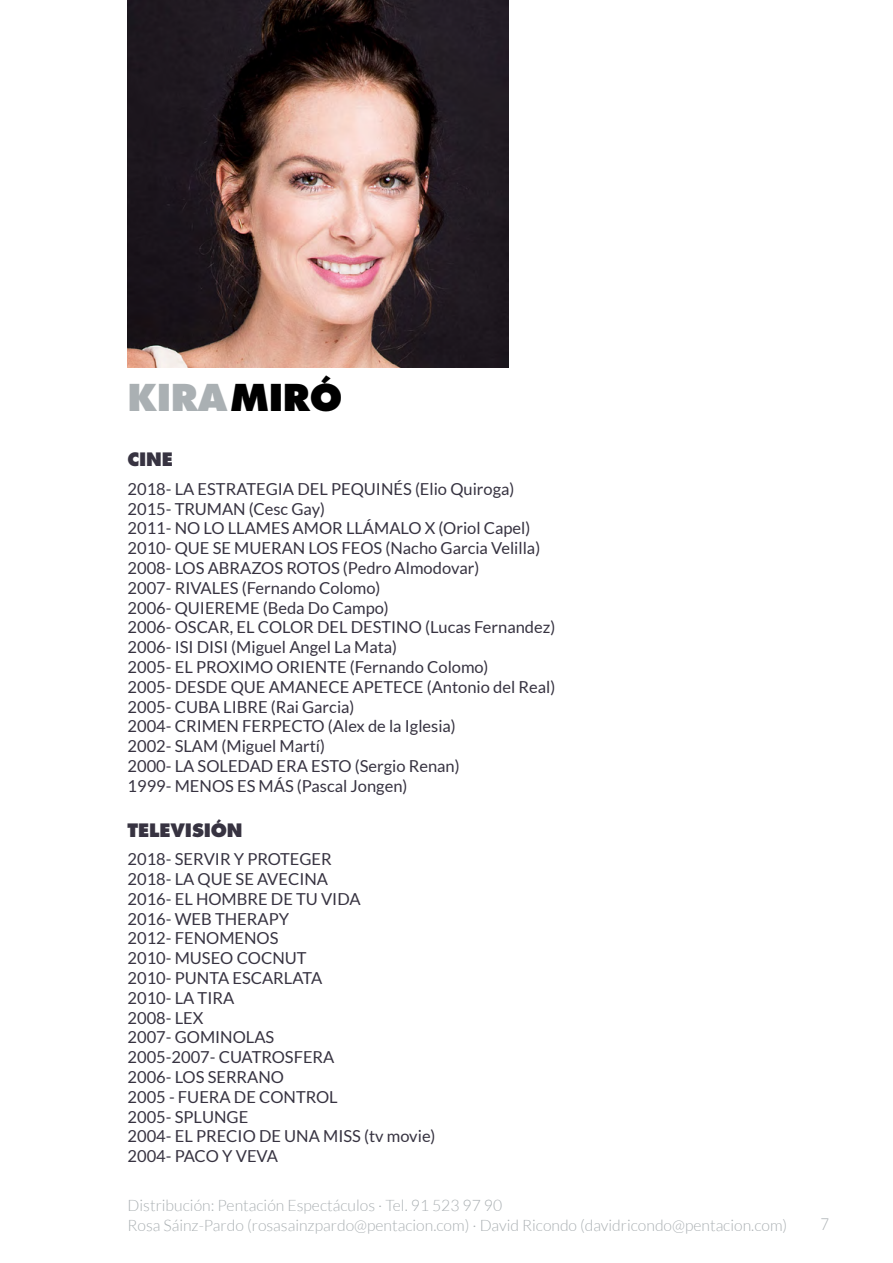
<style>
.page{position:relative;width:893px;height:1263px;background:#fff}
.page>*{position:absolute;margin:0;border:0;box-sizing:border-box;transform-origin:0 0}
.t1{font:800 36px "Futura";letter-spacing:-.01em;color:#aab0b3}
.t2{font:800 18px "Futura";letter-spacing:-.01em;color:#373341}
.t3{font:16.5px/19.8px "Lato";color:#373341}
.t4{font:300 16.5px "Lato";color:#aab0b3;scale:.91 1}
.t5{font:300 15.75px/19.5px "Lato";color:#aab0b3}
.s1{color:#000}
</style>
<div class="page">
<img style="left:128px;top:0;width:380px;height:367px">
<h1 class="t1" style="left:128px;top:376px;width:185px">KIRa <span class="s1">MIRÓ</span></h1>
<p class="t2" style="left:128px;top:449px;width:45px">CINE</p>
<p class="t3" style="left:128px;top:479px;width:429px">2018- LA ESTRATEGIA DEL PEQUINÉS (Elio Quiroga)<br>2015- TRUMAN (Cesc Gay)<br>2011- N O LO LLAM ES AM OR LLÁMALO X (Oriol Capel)<br>2010- QUE SE M UERAN LOS FEOS (N acho Garcia Velilla)<br>2008- LOS ABRAZOS ROTOS (Pedro Almodovar)<br>2007- RIVALES (Fernando Colomo)<br>2006- QUI EREM E (Beda Do Campo)<br>2006- OSCAR, EL COLOR DEL DESTIN O (Lucas Fernandez)<br>2006- I SI DI SI (M iguel Angel La M ata)<br>2005- EL PROXIM</p>
<p class="t3" style="left:128px;top:657px;width:429px;text-indent:133px">O ORI ENTE (Fernando Colomo)<br>2005- DESDE QUE AMAN ECE APETECE (Antonio del Real)<br>2005- CUBA LIBRE (Rai Garcia)<br>2004- CRIM</p>
<p class="t3" style="left:128px;top:716px;width:334px;text-indent:89px">EN FERPECTO (Alex de la Iglesia)<br>2002- SLAM (M iguel M artí)<br>2000- LA SOLEDAD ERA ESTO (Sergio Renan)<br>1999- M EN OS ES MÁS (Pascal Jongen)</p>
<p class="t2" style="left:128px;top:819px;width:12px">TELE</p>
<p class="t2" style="left:170px;top:819px;width:74px">VISIÓN</p>
<p class="t3" style="left:128px;top:849px;width:204px;text-align:justify">2018- SERVIR Y PROTEGER 2018- LA QUE SE AVECINA 2016- EL HOMBR</p>
<p class="t3" style="left:128px;top:889px;width:235px;text-indent:131px">E DE TU VI DA<br>2016- WEB THERAPY<br>2012- FENOM ENOS<br>2010- M USEO COCN UT<br>2010- PUNTA ESCARLATA<br>2010- LA TIRA<br>2008- LEX<br>2007- GOMIN</p>
<p class="t3" style="left:128px;top:1027px;width:309px;text-indent:105px">OLAS<br>2005-2007- CUATROSFERA<br>2006- LOS SERRAN O<br>2005 - FUERA DE CONTROL<br>2005- SPLUNGE<br>2004- EL PRECI O DE UNA MI SS (tv movie)<br>2004- PACO Y VEVA</p>
<p class="t5" style="left:128px;top:1196px;width:661px">Distribución: Pentación Espectáculos · Tel. 91 523 97 90<br>Rosa Sáinz-Pardo (rosasainzpardo@pentacion.com) · David Ricondo (davidricondo@pentacion.com)</p>
<p class="t4" style="left:820px;top:1215px;width:11px">7</p>
</div>
